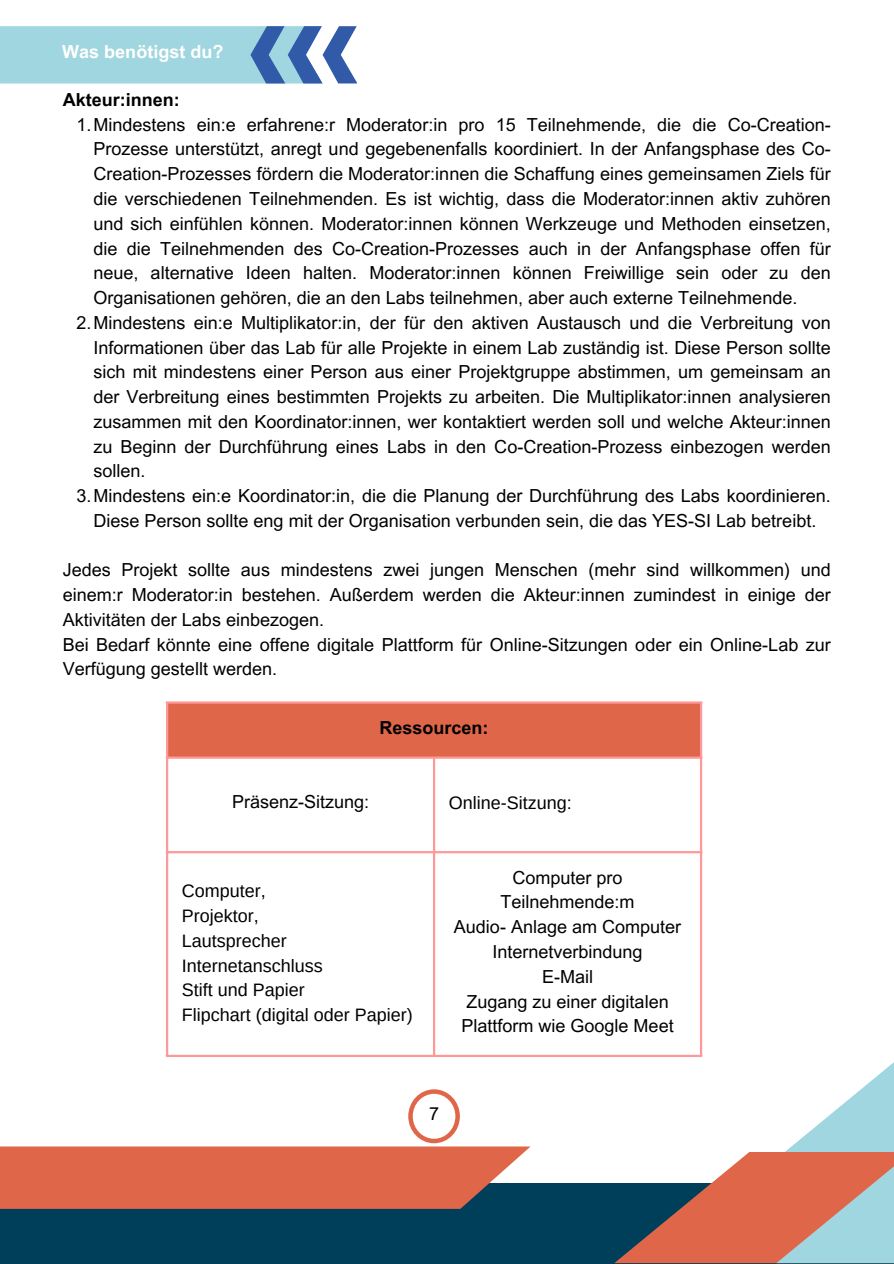
<style>
.page{position:relative;width:894px;height:1264px;background:#fff}
.page>*{position:absolute;margin:0;border:0;box-sizing:border-box;transform-origin:0 0}
.t1{font:18px/24.8px "Arial MT Pro";color:#000;text-align:justify}
.t2{font:18px "Arimo";color:#000}
.t3{font:700 18px "Arial MT Pro";color:#000}
.t4{font:700 18px "Arial MT Pro";color:#fff}
</style>
<div class="page">
<svg style="left:702px;top:1047px;width:191px;height:104px"></svg>
<div style="left:0;top:1182px;width:893px;height:81px;background:#003f59"></div>
<svg style="left:614px;top:1151px;width:279px;height:112px"></svg>
<svg style="left:0;top:1089px;width:530px;height:119px"></svg>
<svg style="left:1px;top:26px;width:356px;height:57px;background:#94c5d8"></svg>
<div style="left:167px;top:702px;width:534px;height:56px;background:#e0664a"></div>
<hr style="left:166px;top:703px;width:2px;height:351px;background:#f99">
<hr style="left:433px;top:758px;width:2px;height:296px;background:#f99">
<hr style="left:699px;top:703px;width:3px;height:351px;background:#f99">
<hr style="left:166px;top:701px;width:536px;height:2px;background:#f99">
<hr style="left:166px;top:756px;width:536px;height:2px;background:#f99">
<hr style="left:166px;top:851px;width:536px;height:2px;background:#f99">
<hr style="left:166px;top:1054px;width:536px;height:3px;background:#f99">
<p class="t4" style="left:62px;top:45px;width:163px">Was benötigst du?</p>
<p class="t3" style="left:63px;top:93px;width:119px">Akteur:innen:</p>
<h1 class="t1" style="left:93px;top:114px;width:738px;text-indent:-17px">1.Mindestens ein:e erfahrene:r Moderator:in pro 15 Teilnehmende, die die Co-Creation-Prozesse unterstützt, anregt und gegebenenfalls koordiniert. In der Anfangsphase des Co-Creation-Prozesses fördern die Moderator:innen die Schaffung eines gemeinsamen Ziels für die verschiedenen Teilnehmenden. Es ist wichtig, dass die Moderator:innen aktiv zuhören und sich einfühlen können. Moderator:innen können Werkzeuge und Methoden einsetzen, die die Teilnehmenden des Co-Creation-Prozesses auch in der Anfangsphase offen für neue, alternative Ideen halten. Moderator:innen können Freiwillige sein oder zu den Organisationen gehören, die an den Labs teilnehmen, aber auch externe Teilnehmende.</h1>
<h1 class="t1" style="left:93px;top:312px;width:738px;text-indent:-17px">2.Mindestens ein:e Multiplikator:in, der für den aktiven Austausch und die Verbreitung von Informationen über das Lab für alle Projekte in einem Lab zuständig ist. Diese Person sollte sich mit mindestens einer Person aus einer Projektgruppe abstimmen, um gemeinsam an der Verbreitung eines bestimmten Projekts zu arbeiten. Die Multiplikator:innen analysieren zusammen mit den Koordinator:innen, wer kontaktiert werden soll und welche Akteur:innen zu Beginn der Durchführung eines Labs in den Co-Creation-Prozess einbezogen werden sollen.</h1>
<p class="t1" style="left:77px;top:485px;width:755px;text-align:center">3.Mindestens ein:e Koordinator:in, die die Planung der Durchführung des Labs koordinieren.<br>Diese Person sollte eng mit der Organisation verbunden sein, die das YES-SI Lab betreibt.</p>
<p class="t1" style="left:63px;top:560px;width:769px">Jedes Projekt sollte aus mindestens zwei jungen Menschen (mehr sind willkommen) und einem:r Moderator:in bestehen. Außerdem werden die Akteur:innen zumindest in einige der Aktivitäten der Labs einbezogen.</p>
<p class="t1" style="left:63px;top:634px;width:769px">Bei Bedarf könnte eine offene digitale Plattform für Online-Sitzungen oder ein Online-Lab zur<br>Verfügung gestellt werden.</p>
<p class="t3" style="left:379px;top:721px;width:111px">Ressourcen:</p>
<p class="t1" style="left:232px;top:791px;width:139px">Präsenz-Sitzung:</p>
<p class="t2" style="left:448px;top:793px;width:124px">Online-Sitzung:</p>
<p class="t2" style="left:182px;top:880px;width:85px">Computer,</p>
<p class="t2" style="left:182px;top:905px;width:78px">Projektor,</p>
<p class="t2" style="left:182px;top:930px;width:107px">Lautsprecher</p>
<p class="t2" style="left:182px;top:955px;width:143px">Internetanschluss</p>
<p class="t2" style="left:182px;top:979px;width:124px">Stift und Papier</p>
<p class="t2" style="left:182px;top:1004px;width:232px">Flipchart (digital oder Papier)</p>
<p class="t1" style="left:500px;top:867px;width:136px;text-align:center">Computer pro<br>Teilnehmende:m</p>
<p class="t1" style="left:454px;top:916px;width:229px">Audio- Anlage am Computer</p>
<p class="t1" style="left:492px;top:941px;width:152px">Internetverbindung</p>
<p class="t1" style="left:542px;top:966px;width:52px">E-Mail</p>
<p class="t1" style="left:461px;top:991px;width:214px">Zugang zu einer digitalen<br>Plattform wie Google Meet</p>
<p class="t1" style="left:429px;top:1103px;width:12px">7</p>
</div>
